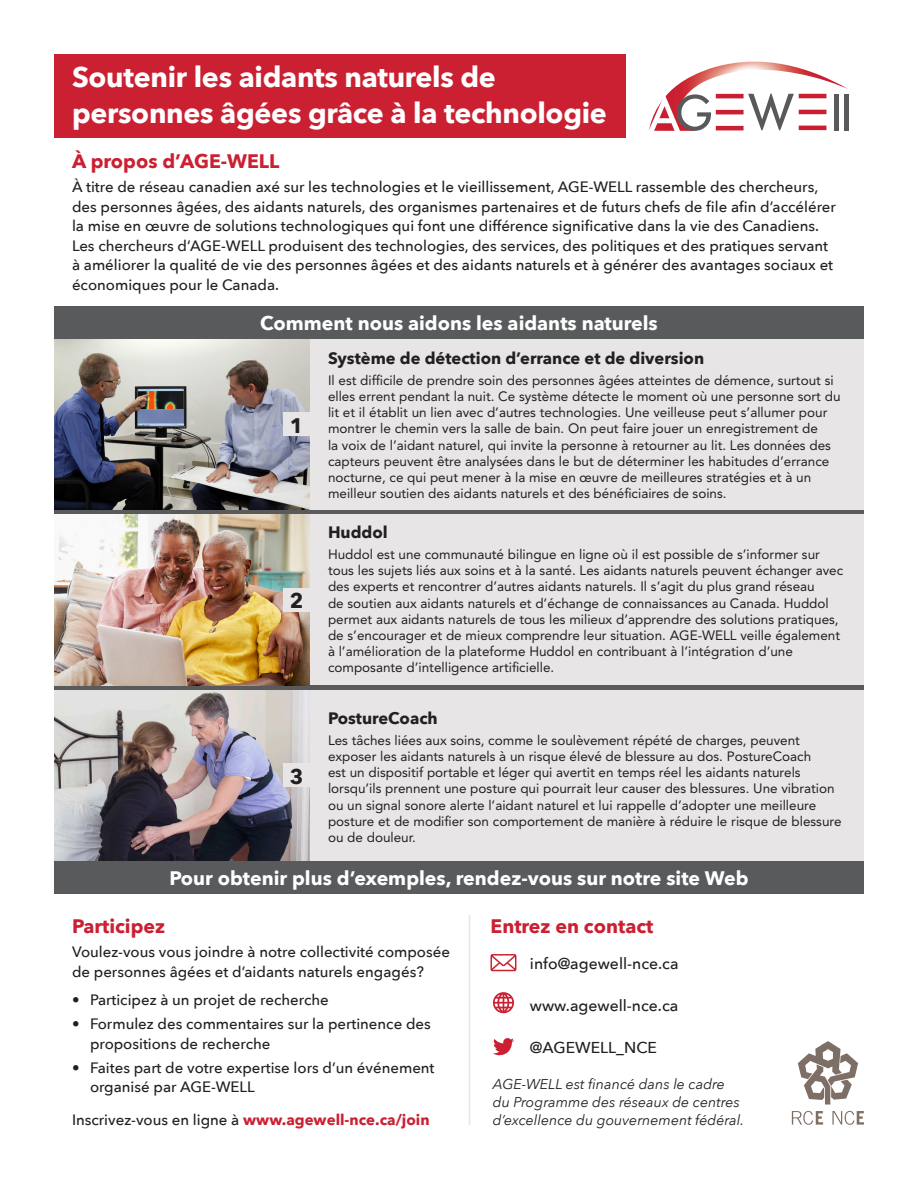
<style>
.page{position:relative;width:918px;height:1188px;background:#fff}
.page>*{position:absolute;margin:0;border:0;box-sizing:border-box;transform-origin:0 0}
.t1{font:700 28.5px/36px "Avenir Next";letter-spacing:-.01em;color:#fff}
.Heading_2{font:700 21px "Avenir Next";color:#231f20}
.Heading_2-2{font:700 19.5px "Avenir Next";color:#fff}
.Heading_2-3{font:700 19.5px "Avenir Next";color:#cb2032}
.Body_Text_2{font:700 16.5px "Avenir Next";color:#231f20}
.Descriptive_Text_-_L{font:700 16.5px "Avenir Next";color:#231f20}
.Body_Text_2-2{font:500 15.75px "Avenir Next";color:#231f20}
.Body_Text{font:500 15px/19.5px "Avenir Next";color:#231f20}
.Body_Text-2{font:700 15px "Avenir Next";color:#cb2032}
.Descriptive_Text{font:italic 14.25px/18px "Avenir Next";color:#231f20}
.Descriptive_Text_-_L-2{font:13.5px/16.2px "Avenir LT Std";color:#231f20}
.s1{font-weight:500;color:#231f20}
</style>
<div class="page">
<div style="left:54px;top:54px;width:572px;height:84px;background:#cb2032"></div>
<svg style="left:649px;top:62px;width:200px;height:69px"></svg>
<div style="left:54px;top:306px;width:810px;height:588px;background:#585a5c"></div>
<img style="left:54px;top:339px;width:256px;height:171px">
<img style="left:54px;top:690px;width:256px;height:171px">
<img style="left:54px;top:514px;width:256px;height:172px">
<div style="left:310px;top:339px;width:554px;height:171px;background:#e8e5e6"></div>
<div style="left:310px;top:514px;width:554px;height:172px;background:#e8e5e6"></div>
<div style="left:310px;top:690px;width:554px;height:171px;background:#e8e5e6"></div>
<div style="left:283px;top:413px;width:27px;height:23px;background:#e8e5e6"></div>
<div style="left:283px;top:588px;width:27px;height:24px;background:#e8e5e6"></div>
<div style="left:283px;top:764px;width:27px;height:23px;background:#e8e5e6"></div>
<svg style="left:490px;top:954px;width:26px;height:17px"></svg>
<svg style="left:493px;top:992px;width:21px;height:21px"></svg>
<svg style="left:493px;top:1038px;width:21px;height:18px"></svg>
<svg style="left:832px;top:1111px;width:32px;height:14px"></svg>
<svg style="left:792px;top:1111px;width:31px;height:14px"></svg>
<svg style="left:798px;top:1041px;width:60px;height:64px"></svg>
<hr style="left:469px;top:915px;width:1px;height:210px;background:#e8e5e6">
<p class="t1" style="left:72px;top:59px;width:536px">Soutenir les aidants naturels de personnes âgées grâce à la technologie</p>
<p class="Heading_2-3" style="left:72px;top:144px;width:209px">À propos d’AGE-WELL</p>
<p class="Body_Text" style="left:72px;top:177px;width:765px">À titre de réseau canadien axé sur les technologies et le vieillissement, AGE-WELL rassemble des chercheurs, des personnes âgées, des aidants naturels, des organismes partenaires et de futurs chefs de file afin d’accélérer la mise en œuvre de solutions technologiques qui font une différence significative dans la vie des Canadiens.<br>Les chercheurs d’AGE-WELL produisent des technologies, des services, des politiques et des pratiques servant à améliorer la qualité de vie des personnes âgées et des aidants naturels et à générer des avantages sociaux et économiques pour le Canada.</p>
<p class="Heading_2-2" style="left:260px;top:306px;width:399px">Comment nous aidons les aidants naturels</p>
<p class="Heading_2" style="left:290px;top:407px;width:15px">1</p>
<p class="Heading_2" style="left:290px;top:583px;width:15px">2</p>
<p class="Heading_2" style="left:290px;top:758px;width:15px">3</p>
<p class="Body_Text_2" style="left:328px;top:344px;width:378px">Système de détection d’errance et de diversion</p>
<p class="Descriptive_Text_-_L-2" style="left:328px;top:372px;width:514px">Il est difficile de prendre soin des personnes âgées atteintes de démence, surtout si elles errent pendant la nuit. Ce système détecte le moment où une personne sort du lit et il établit un lien avec d’autres technologies. Une veilleuse peut s’allumer pour montrer le chemin vers la salle de bain. On peut faire jouer un enregistrement de<br>la voix de l’aidant naturel, qui invite la personne à retourner au lit. Les données des capteurs peuvent être analysées dans le but de déterminer les habitudes d’errance nocturne, ce qui peut mener à la mise en œuvre de meilleures stratégies et à un meilleur soutien des aidants naturels et des bénéficiaires de soins.</p>
<p class="Body_Text_2" style="left:328px;top:518px;width:61px">Huddol</p>
<p class="Descriptive_Text_-_L-2" style="left:328px;top:546px;width:517px">Huddol est une communauté bilingue en ligne où il est possible de s’informer sur tous les sujets liés aux soins et à la santé. Les aidants naturels peuvent échanger avec des experts et rencontrer d’autres aidants naturels. Il s’agit du plus grand réseau<br>de soutien aux aidants naturels et d’échange de connaissances au Canada. Huddol permet aux aidants naturels de tous les milieux d’apprendre des solutions pratiques, de s’encourager et de mieux comprendre leur situation. AGE-WELL veille également à l’amélioration de la plateforme Huddol en contribuant à l’intégration d’une composante d’intelligence artificielle.</p>
<p class="Descriptive_Text_-_L" style="left:328px;top:704px;width:111px">PostureCoach</p>
<p class="Descriptive_Text_-_L-2" style="left:328px;top:732px;width:515px">Les tâches liées aux soins, comme le soulèvement répété de charges, peuvent exposer les aidants naturels à un risque élevé de blessure au dos. PostureCoach<br>est un dispositif portable et léger qui avertit en temps réel les aidants naturels lorsqu’ils prennent une posture qui pourrait leur causer des blessures. Une vibration ou un signal sonore alerte l’aidant naturel et lui rappelle d’adopter une meilleure posture et de modifier son comportement de manière à réduire le risque de blessure ou de douleur.</p>
<p class="Heading_2-2" style="left:169px;top:861px;width:581px">Pour obtenir plus d’exemples, rendez-vous sur notre site Web</p>
<p class="Heading_2-3" style="left:72px;top:909px;width:95px">Participez</p>
<p class="Body_Text" style="left:72px;top:942px;width:379px">Voulez-vous vous joindre à notre collectivité composée de personnes âgées et d’aidants naturels engagés?</p>
<p class="Body_Text" style="left:72px;top:990px;width:258px">• Participez à un projet de recherche</p>
<p class="Body_Text" style="left:90px;top:1014px;width:342px;text-indent:-18px">• Formulez des commentaires sur la pertinence des propositions de recherche</p>
<p class="Body_Text" style="left:90px;top:1057px;width:346px;text-indent:-18px">• Faites part de votre expertise lors d’un événement organisé par AGE-WELL</p>
<p class="Body_Text-2" style="left:72px;top:1107px;width:359px"><span class="s1">Inscrivez-vous en ligne à</span> www.agewell-nce.ca/join</p>
<p class="Heading_2-3" style="left:490px;top:909px;width:164px">Entrez en contact</p>
<p class="Body_Text_2-2" style="left:530px;top:950px;width:150px">info@agewell-nce.ca</p>
<p class="Body_Text_2-2" style="left:530px;top:992px;width:150px">www.agewell-nce.ca</p>
<p class="Body_Text_2-2" style="left:530px;top:1034px;width:129px">@AGEWELL_NCE</p>
<p class="Descriptive_Text" style="left:493px;top:1074px;width:253px">AGE-WELL est financé dans le cadre du Programme des réseaux de centres d’excellence du gouvernement fédéral.</p>
</div>
